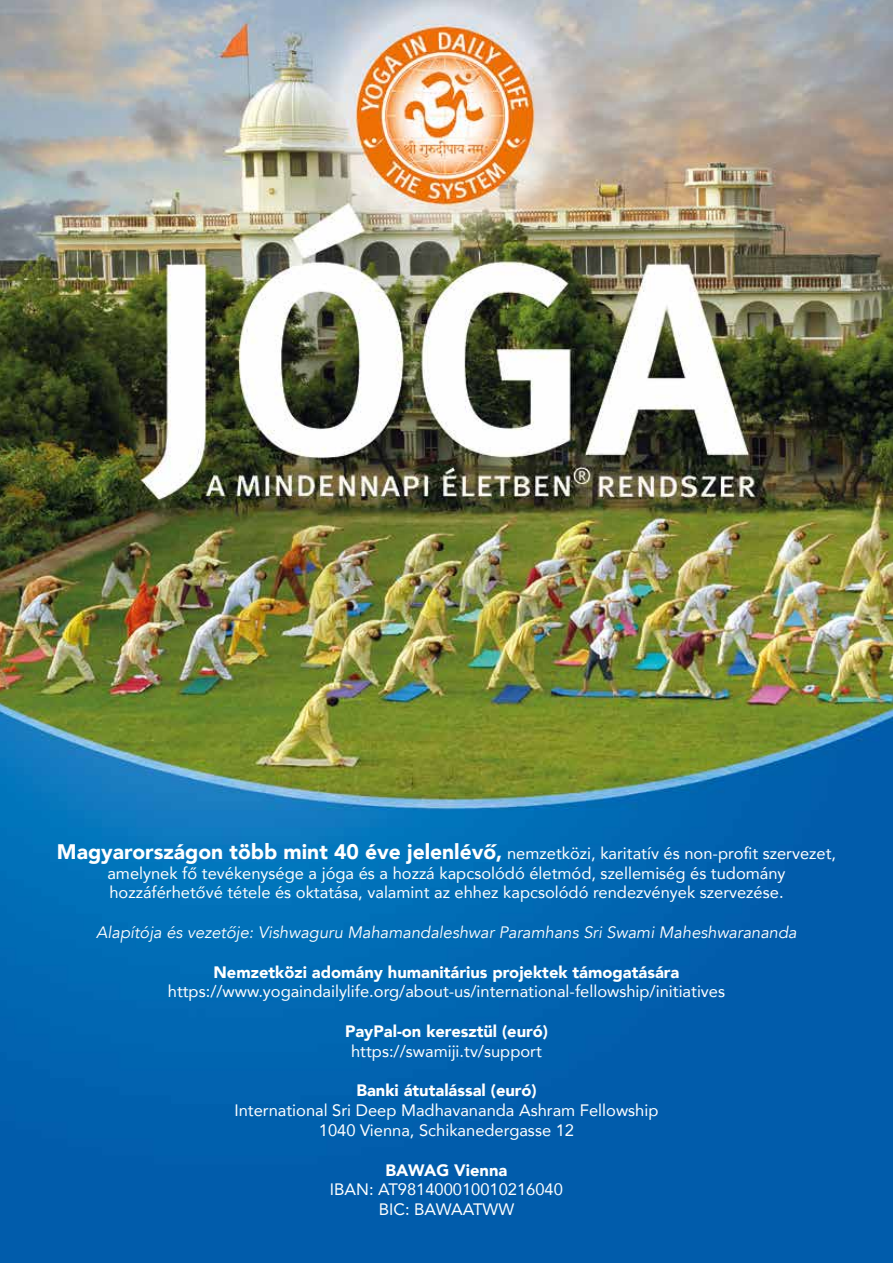
<style>
.page{position:relative;width:893px;height:1263px;background:#fff}
.page>*{position:absolute;margin:0;border:0;box-sizing:border-box;transform-origin:0 0}
.t1{font:16.5px/19.8px "Avenir";color:#fff;text-align:center}
.t2{font:900 16.5px "Avenir";color:#fff}
.t3{font:italic 16.5px "Avenir";color:#fff}
.s1{font-weight:900;font-size:21px}
</style>
<div class="page">
<img style="left:0;top:0;width:893px;height:1263px">
<p class="t1" style="left:57px;top:843px;width:781px"><span class="s1">Magyarországon több mint 40 éve jelenlévő,</span> nemzetközi, karitatív és non-profit szervezet, amelynek fő tevékenysége a jóga és a hozzá kapcsolódó életmód, szellemiség és tudomány hozzáférhetővé tétele és oktatása, valamint az ehhez kapcsolódó rendezvények szervezése.</p>
<p class="t3" style="left:96px;top:922px;width:702px">Alapítója és vezetője: Vishwaguru Mahamandaleshwar Paramhans Sri Swami Maheshwarananda</p>
<p class="t2" style="left:214px;top:958px;width:467px">Nemzetközi adomány humanitárius projektek támogatására</p>
<p class="t1" style="left:168px;top:981px;width:559px">https://www.yogaindailylife.org/about-us/international-fellowship/initiatives</p>
<p class="t2" style="left:345px;top:1017px;width:204px">PayPal-on keresztül (euró)</p>
<p class="t1" style="left:351px;top:1041px;width:192px">https://swamiji.tv/support</p>
<p class="t2" style="left:356px;top:1076px;width:182px">Banki átutalással (euró)</p>
<p class="t1" style="left:234px;top:1100px;width:426px">International Sri Deep Madhavananda Ashram Fellowship<br>1040 Vienna, Schikanedergasse 12</p>
<p class="t2" style="left:386px;top:1156px;width:123px">BAWAG Vienna</p>
<p class="t1" style="left:330px;top:1179px;width:235px">IBAN: AT981400010010216040<br>BIC: BAWAATWW</p>
</div>
